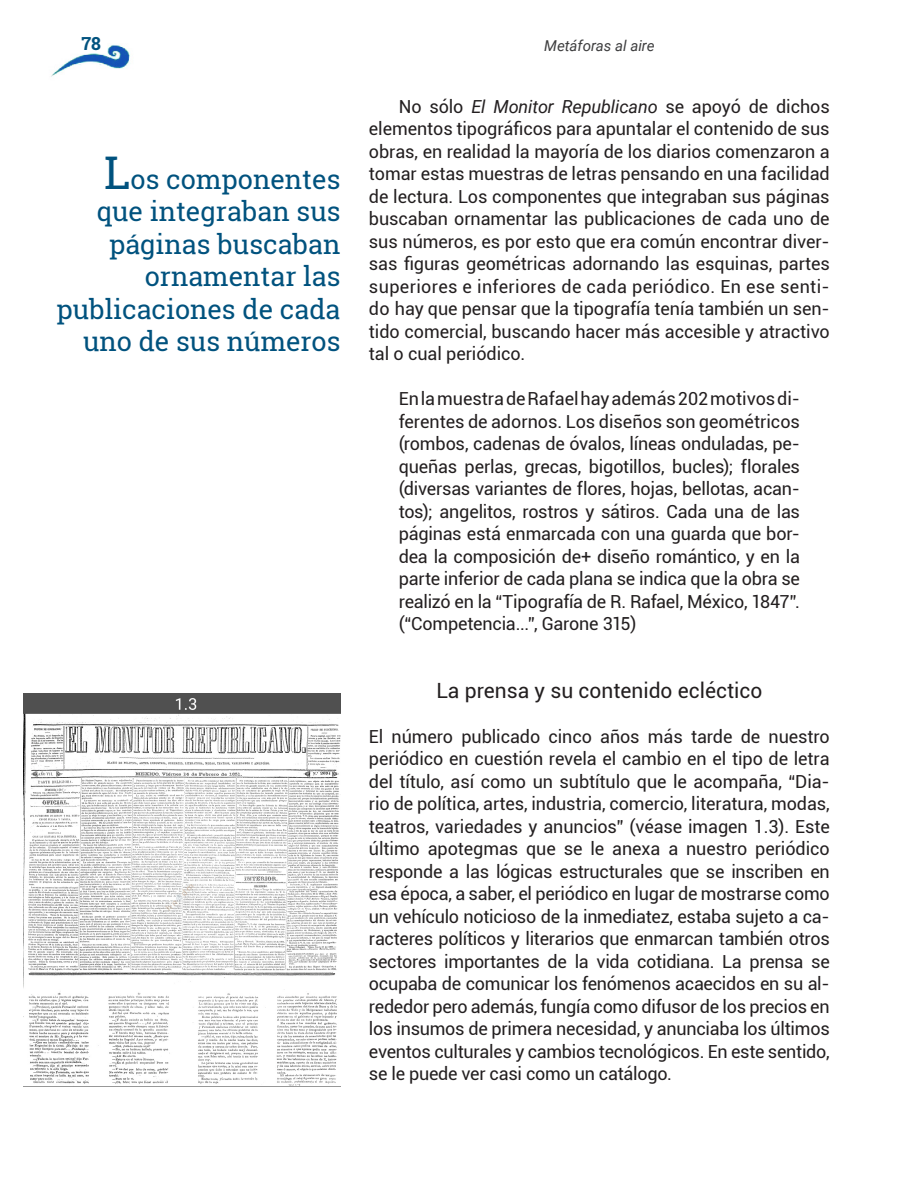
<style>
.page{position:relative;width:915px;height:1191px;background:#fff}
.page>*{position:absolute;margin:0;border:0;box-sizing:border-box;transform-origin:0 0}
.t1{font:27px/32.4px "Roboto Slab";color:#00527e;text-align:right}
.t2{font:21px "Roboto";color:#231f20}
.t3{font:18px/22.5px "Roboto";letter-spacing:-.01em;color:#231f20;text-align:justify}
.t4{font:700 18px "Roboto Slab";color:#00527e}
.t5{font:italic 15px "Roboto";color:#3e3e3f}
.s1{font-size:45px}
.s2{font-style:italic}
</style>
<div class="page">
<img style="left:51px;top:44px;width:79px;height:33px">
<img style="left:24px;top:693px;width:316px;height:393px">
<p class="t4" style="left:81px;top:31px;width:21px">78</p>
<p class="t5" style="left:544px;top:36px;width:112px">Metáforas al aire</p>
<h1 class="t1" style="left:56px;top:163px;width:285px"><span class="s1">L</span>os componentes que integraban sus páginas buscaban ornamentar las publicaciones de cada uno de sus números</h1>
<p class="t3" style="left:369px;top:94px;width:462px;text-indent:30px">No sólo <span class="s2">El Monitor Republicano</span> se apoyó de dichos elementos tipográficos para apuntalar el contenido de sus obras, en realidad la mayoría de los diarios comenzaron a tomar estas muestras de letras pensando en una facilidad de lectura. Los componentes que integraban sus páginas buscaban ornamentar las publicaciones de cada uno de sus números, es por esto que era común encontrar diver&shy;sas figuras geométricas adornando las esquinas, partes superiores e inferiores de cada periódico. En ese senti&shy;do hay que pensar que la tipografía tenía también un sen&shy;tido comercial, buscando hacer más accesible y atractivo tal o cual periódico.</p>
<p class="t3" style="left:398px;top:387px;width:402px">En la muestra de Rafael hay además 202 motivos di&shy;ferentes de adornos. Los diseños son geométricos (rombos, cadenas de óvalos, líneas onduladas, pe&shy;queñas perlas, grecas, bigotillos, bucles); florales (diversas variantes de flores, hojas, bellotas, acan&shy;tos); angelitos, rostros y sátiros. Cada una de las páginas está enmarcada con una guarda que bor&shy;dea la composición de+ diseño romántico, y en la parte inferior de cada plana se indica que la obra se realizó en la “Tipografía de R. Rafael, México, 1847”. (“Competencia...”, Garone 315)</p>
<p class="t2" style="left:436px;top:675px;width:327px">La prensa y su contenido ecléctico</p>
<p class="t3" style="left:369px;top:724px;width:462px">El número publicado cinco años más tarde de nuestro periódico en cuestión revela el cambio en el tipo de letra del título, así como un subtítulo que le acompaña, “Dia&shy;rio de política, artes, industria, comercio, literatura, modas, teatros, variedades y anuncios” (véase imagen 1.3). Este último apotegmas que se le anexa a nuestro periódico responde a las lógicas estructurales que se inscriben en esa época, a saber, el periódico en lugar de mostrarse como un vehículo noticioso de la inmediatez, estaba sujeto a ca&shy;racteres políticos y literarios que enmarcan también otros sectores importantes de la vida cotidiana. La prensa se ocupaba de comunicar los fenómenos acaecidos en su al&shy;rededor pero además, fungía como difusor de los precios en los insumos de primera necesidad, y anunciaba los últimos eventos culturales y cambios tecnológicos. En este sentido, se le puede ver casi como un catálogo.</p>
</div>
